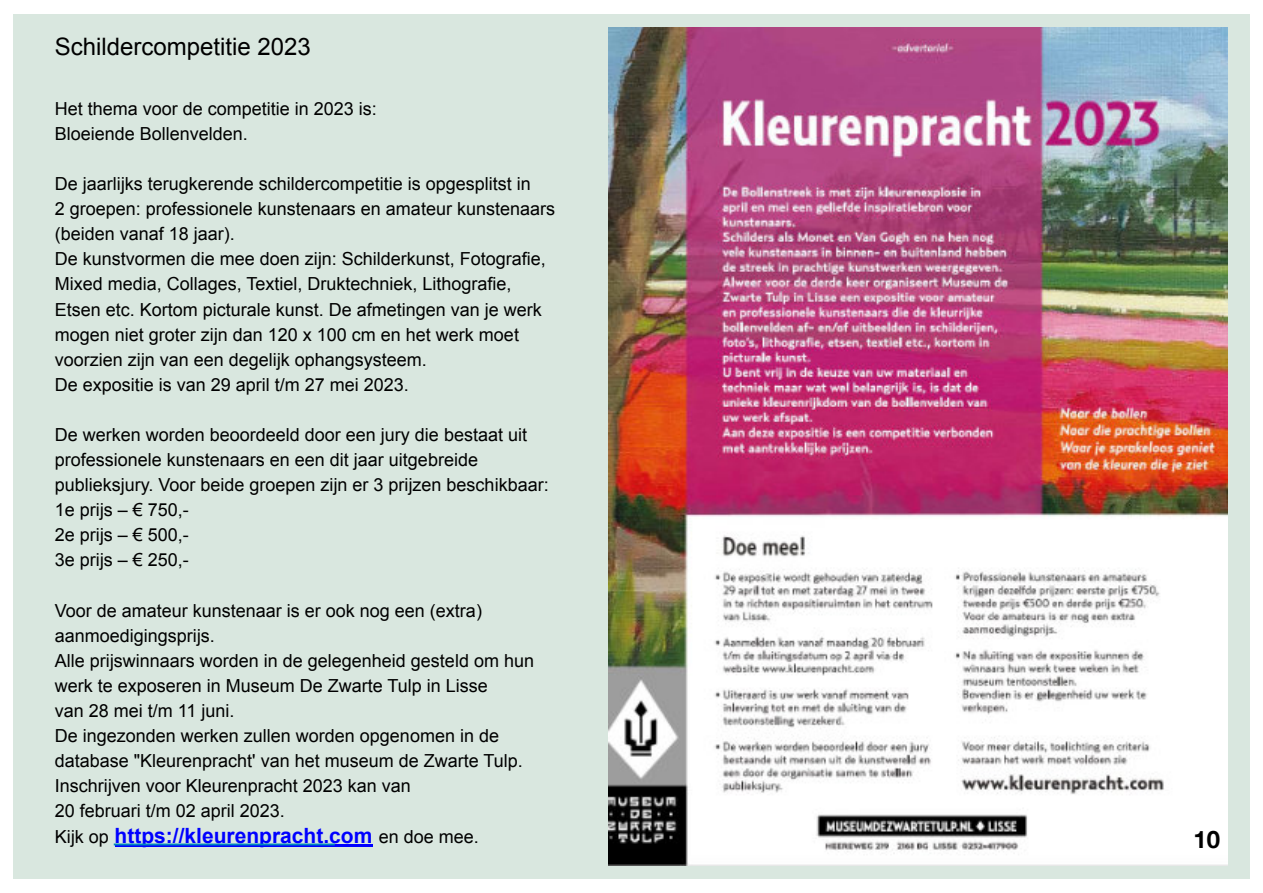
<style>
.page{position:relative;width:1263px;height:893px;background:#fff}
.page>*{position:absolute;margin:0;border:0;box-sizing:border-box;transform-origin:0 0}
.t1{font:24px "Arial";color:#000}
.t2{font:700 24px "Helvetica Neue";color:#000}
.t3{font:700 21px "Arial";color:#00f}
.t4{font:18px/25px "Arial";color:#000}
.s1{font-weight:400;font-size:18px;color:#000}
</style>
<div class="page">
<div style="left:13px;top:14px;width:1237px;height:864px;background:#d9e7df"></div>
<img style="left:609px;top:28px;width:619px;height:837px">
<hr style="left:115px;top:844px;width:257px;height:2px;background:#00f">
<hr style="left:114px;top:843px;width:221px;height:2px;background:#0086be">
<h1 class="t1" style="left:55px;top:37px;width:258px">Schildercompetitie 2023</h1>
<p class="t4" style="left:55px;top:98px;width:324px">Het thema voor de competitie in 2023 is:<br>Bloeiende Bollenvelden.</p>
<p class="t4" style="left:55px;top:173px;width:502px">De jaarlĳks terugkerende schildercompetitie is opgesplitst in<br>2 groepen: professionele kunstenaars en amateur kunstenaars (beiden vanaf 18 jaar).<br>De kunstvormen die mee doen zĳn: Schilderkunst, Fotografie, Mixed media, Collages, Textiel, Druktechniek, Lithografie, Etsen etc. Kortom picturale kunst. De afmetingen van je werk mogen niet groter zĳn dan 120 x 100 cm en het werk moet voorzien zĳn van een degelĳk ophangsysteem.<br>De expositie is van 29 april t/m 27 mei 2023.</p>
<p class="t4" style="left:55px;top:424px;width:495px">De werken worden beoordeeld door een jury die bestaat uit professionele kunstenaars en een dit jaar uitgebreide publieksjury. Voor beide groepen zĳn er 3 prĳzen beschikbaar:<br>1e prĳs – € 750,-<br>2e prĳs – € 500,-<br>3e prĳs – € 250,-</p>
<p class="t4" style="left:55px;top:599px;width:481px">Voor de amateur kunstenaar is er ook nog een (extra) aanmoedigingsprĳs.<br>Alle prĳswinnaars worden in de gelegenheid gesteld om hun werk te exposeren in Museum De Zwarte Tulp in Lisse<br>van 28 mei t/m 11 juni.<br>De ingezonden werken zullen worden opgenomen in de database "Kleurenpracht' van het museum de Zwarte Tulp.<br>Inschrĳven voor Kleurenpracht 2023 kan van<br>20 februari t/m 02 april 2023.</p>
<p class="t3" style="left:55px;top:827px;width:426px"><span class="s1">Kĳk op</span> https://kleurenpracht.com <span class="s1">en doe mee.</span></p>
<h1 class="t2" style="left:1193px;top:824px;width:28px">10</h1>
</div>
